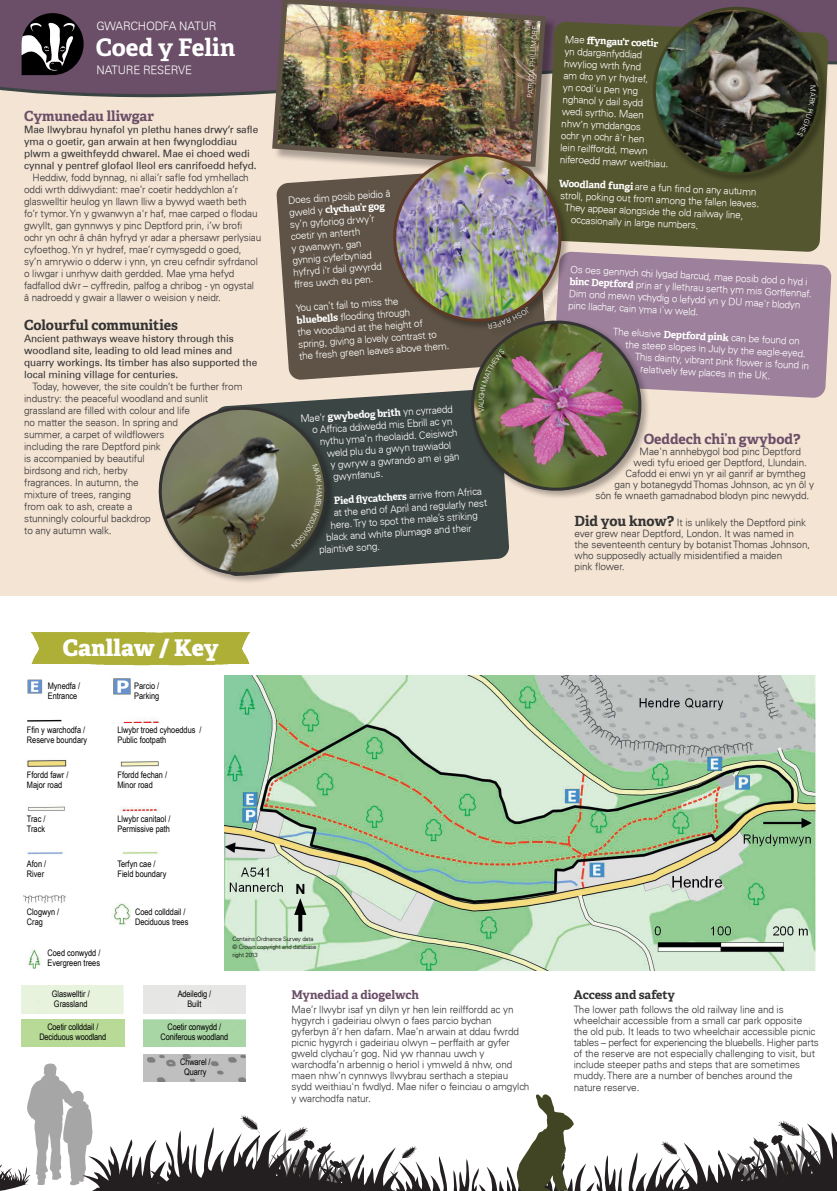
<style>
.page{position:relative;width:837px;height:1191px;background:#fff}
.page>*{position:absolute;margin:0;border:0;box-sizing:border-box;transform-origin:0 0}
.t1{font:700 24.2px "Adelle";letter-spacing:-.005em;color:#fff}
.t2{font:800 23px "Adelle";letter-spacing:-.005em;color:#fff}
.t3{font:700 14px "Adelle";letter-spacing:-.005em;color:#6b4e67}
.t4{font:700 14px "Adelle";color:#333}
.t5{font:700 14px "Arial";color:#000}
.t6{font:700 12px "Adelle";letter-spacing:-.005em;color:#6b4e67}
.t7{font:700 12px "Adelle";letter-spacing:-.005em;color:#333}
.t8{font:300 11.5px "Univers";letter-spacing:-.02em;color:#fff}
.t9{font:300 10px/12px "Univers";letter-spacing:-.01em;color:#333}
.t10{font:300 10px/12px "Univers";color:#fff}
.t11{font:10px/12px "Univers";letter-spacing:-.01em;color:#333}
.t12{font:700 10px "Adelle";color:#fff}
.t13{font:9px/10px "Arial Narrow";color:#000;text-align:center}
.t14{font:300 7px "Univers";color:#fff}
.t15{font:300 6px/8px "Univers";letter-spacing:-.02em;color:#000}
.s1{font-family:"Univers";font-weight:300}
.s2{font-family:"Adelle";font-weight:700}
.s3{font-family:"Adelle";font-weight:700;font-size:14px}
</style>
<div class="page">
<img style="left:0;top:0;width:836px;height:1191px">
<p class="t8" style="left:96px;top:19px;width:121px">GWARCHODFA NATUR</p>
<h1 class="t1" style="left:96px;top:32px;width:141px">Coed y Felin</h1>
<p class="t8" style="left:96px;top:63px;width:97px">NATURE RESERVE</p>
<h3 class="t3" style="left:24px;top:107px;width:131px">Cymunedau lliwgar</h3>
<p class="t11" style="left:24px;top:123px;width:235px">Mae llwybrau hynafol yn plethu hanes drwy’r safle yma o goetir, gan arwain at hen fwyngloddiau plwm a gweithfeydd chwarel. Mae ei choed wedi cynnal y pentref glofaol lleol ers canrifoedd hefyd.</p>
<p class="t9" style="left:24px;top:171px;width:238px;text-indent:8px">Heddiw, fodd bynnag, ni allai’r safle fod ymhellach oddi wrth ddiwydiant: mae’r coetir heddychlon a’r glaswelltir heulog yn llawn lliw a bywyd waeth beth fo’r tymor. Yn y gwanwyn a'r haf, mae carped o flodau gwyllt, gan gynnwys y pinc Deptford prin, i’w brofi ochr yn ochr â chân hyfryd yr adar a phersawr perlysiau cyfoethog. Yn yr hydref, mae’r cymysgedd o goed, sy’n amrywio o dderw i ynn, yn creu cefndir syfrdanol o liwgar i unrhyw daith gerdded. Mae yma hefyd fadfallod dwˆ r – cyffredin, palfog a chribog - yn ogystal â nadroedd y gwair a llawer o weision y neidr.</p>
<h3 class="t4" style="left:24px;top:316px;width:155px">Colourful communities</h3>
<p class="t11" style="left:24px;top:332px;width:234px">Ancient pathways weave history through this woodland site, leading to old lead mines and quarry workings. Its timber has also supported the local mining village for centuries.</p>
<p class="t9" style="left:24px;top:380px;width:220px;text-indent:8px">Today, however, the site couldn’t be further from industry: the peaceful woodland and sunlit grassland are filled with colour and life<br>no matter the season. In spring and<br>summer, a carpet of wildflowers<br>including the rare Deptford pink<br>is accompanied by beautiful<br>birdsong and rich, herby<br>fragrances. In autumn, the<br>mixture of trees, ranging<br>from oak to ash, create a<br>stunningly colourful backdrop<br>to any autumn walk.</p>
<p class="t10" style="left:288px;top:194px;width:104px;rotate:-4deg">Does dim posib peidio â</p>
<p class="t12" style="left:288px;top:206px;width:97px;rotate:-4deg"><span class="s1">gweld y</span> clychau’r gog</p>
<p class="t10" style="left:289px;top:218px;width:90px;rotate:-4deg">sy’n gyforiog drwy’r coetir yn anterth<br>y gwanwyn, gan gynnig cyferbyniad hyfryd i’r dail gwyrdd ffres uwch eu pen.</p>
<p class="t10" style="left:295px;top:302px;width:152px;rotate:-4deg">You can’t fail to miss the<br><span class="s2">bluebells</span> flooding through<br>the woodland at the height of spring, giving a lovely contrast to the fresh green leaves above them.</p>
<p class="t10" style="left:300px;top:413px;width:154px;rotate:-4deg">Mae’r <span class="s2">gwybedog brith</span> yn cyrraedd</p>
<p class="t10" style="left:312px;top:424px;width:142px;rotate:-4deg">o Affrica ddiwedd mis Ebrill ac yn</p>
<p class="t10" style="left:319px;top:436px;width:139px;rotate:-4deg">nythu yma’n rheolaidd. Ceisiwch</p>
<p class="t10" style="left:326px;top:447px;width:126px;rotate:-4deg">weld plu du a gwyn trawiadol</p>
<p class="t10" style="left:330px;top:459px;width:131px;rotate:-4deg">y gwryw a gwrando am ei gân</p>
<p class="t10" style="left:333px;top:471px;width:51px;rotate:-4deg">gwynfanus.</p>
<p class="t10" style="left:333px;top:495px;width:150px;rotate:-4deg"><span class="s2">Pied fl ycatchers</span> arrive from Africa</p>
<p class="t10" style="left:333px;top:507px;width:155px;rotate:-4deg">at the end of April and regularly nest</p>
<p class="t10" style="left:330px;top:519px;width:149px;rotate:-4deg">here. Try to spot the male’s striking</p>
<p class="t10" style="left:326px;top:531px;width:147px;rotate:-4deg">black and white plumage and their</p>
<p class="t10" style="left:318px;top:544px;width:63px;rotate:-4deg">plaintive song.</p>
<p class="t14" style="left:525px;top:98px;width:74px;rotate:-86deg">PATRICIA PHILLIMORE</p>
<p class="t12" style="left:565px;top:32px;width:95px;rotate:3deg"><span class="s1">Mae</span> ff yngau'r coetir</p>
<p class="t10" style="left:564px;top:45px;width:111px;rotate:3deg">yn ddarganfyddiad hwyliog wrth fynd<br>am dro yn yr hydref,<br>yn codi’u pen yng nghanol y dail sydd<br>wedi syrthio. Maen nhw’n ymddangos<br>ochr yn ochr â'r hen<br>lein reilffordd, mewn niferoedd mawr weithiau.</p>
<p class="t10" style="left:559px;top:176px;width:199px;rotate:3deg"><span class="s2">Woodland fungi</span> are a fun find on any autumn</p>
<p class="t10" style="left:560px;top:188px;width:200px;rotate:3deg">stroll, poking out from among the fallen leaves.</p>
<p class="t10" style="left:565px;top:201px;width:180px;rotate:3deg">They appear alongside the old railway line,</p>
<p class="t10" style="left:571px;top:213px;width:129px;rotate:3deg">occasionally in large numbers.</p>
<p class="t10" style="left:570px;top:263px;width:244px;rotate:3deg">Os oes gennych chi lygad barcud, mae posib dod o hyd i <span class="s2">binc Deptford</span> prin ar y llethrau serth ym mis Gorffennaf.<br>Dim ond mewn ychydig o lefydd yn y DU mae'r blodyn pinc llachar, cain yma i'w weld.</p>
<p class="t10" style="left:613px;top:325px;width:188px;rotate:3deg">The elusive <span class="s2">Deptford pink</span> can be found on</p>
<p class="t10" style="left:625px;top:338px;width:182px;rotate:3deg">the steep slopes in July by the eagle-eyed.</p>
<p class="t10" style="left:635px;top:351px;width:176px;rotate:3deg">This dainty, vibrant pink flower is found in</p>
<p class="t10" style="left:640px;top:363px;width:132px;rotate:3deg">relatively few places in the UK.</p>
<h3 class="t3" style="left:643px;top:429px;width:158px">Oeddech chi’n gwybod?</h3>
<p class="t9" style="left:639px;top:445px;width:163px">Mae'n annhebygol bod pinc Deptford</p>
<p class="t9" style="left:633px;top:456px;width:175px">wedi tyfu erioed ger Deptford, Llundain.</p>
<p class="t9" style="left:625px;top:467px;width:181px">Cafodd ei enwi yn yr ail ganrif ar bymtheg</p>
<p class="t9" style="left:614px;top:478px;width:201px">gan y botanegydd Thomas Johnson, ac yn ôl y</p>
<p class="t9" style="left:595px;top:489px;width:215px">sôn fe wnaeth gamadnabod blodyn pinc newydd.</p>
<p class="t9" style="left:574px;top:517px;width:237px;line-height:11px"><span class="s3">Did you know?</span> It is unlikely the Deptford pink ever grew near Deptford, London. It was named in the seventeenth century by botanist Thomas Johnson, who supposedly actually misidentified a maiden<br>pink flower.</p>
<h2 class="t2" style="left:63px;top:632px;width:157px">Canllaw / Key</h2>
<p class="t13" style="left:48px;top:680px;width:34px">Mynedfa /</p>
<p class="t13" style="left:134px;top:680px;width:27px">Parcio /</p>
<p class="t13" style="left:48px;top:690px;width:31px">Entrance</p>
<p class="t13" style="left:134px;top:690px;width:27px">Parking</p>
<p class="t13" style="left:27px;top:724px;width:60px">Ffin y warchodfa /</p>
<p class="t13" style="left:117px;top:724px;width:86px">Llwybr troed cyhoeddus /</p>
<p class="t13" style="left:27px;top:734px;width:62px">Reserve boundary</p>
<p class="t13" style="left:117px;top:734px;width:50px">Public footpath</p>
<p class="t13" style="left:27px;top:769px;width:43px">Ffordd fawr /</p>
<p class="t13" style="left:117px;top:769px;width:51px">Ffordd fechan /</p>
<p class="t13" style="left:27px;top:779px;width:37px">Major road</p>
<p class="t13" style="left:117px;top:779px;width:37px">Minor road</p>
<p class="t13" style="left:27px;top:814px;width:20px">Trac /</p>
<p class="t13" style="left:117px;top:814px;width:54px">Llwybr canitaol /</p>
<p class="t13" style="left:27px;top:824px;width:20px">Track</p>
<p class="t13" style="left:117px;top:824px;width:54px">Permissive path</p>
<p class="t13" style="left:27px;top:858px;width:21px">Afon /</p>
<p class="t13" style="left:117px;top:858px;width:40px">Terfyn cae /</p>
<p class="t13" style="left:27px;top:868px;width:19px">River</p>
<p class="t13" style="left:117px;top:868px;width:50px">Field boundary</p>
<p class="t13" style="left:27px;top:906px;width:34px">Clogwyn /</p>
<p class="t13" style="left:135px;top:906px;width:52px">Coed collddail /</p>
<p class="t13" style="left:27px;top:916px;width:17px">Crag</p>
<p class="t13" style="left:135px;top:916px;width:55px">Deciduous trees</p>
<p class="t13" style="left:47px;top:947px;width:54px;text-align:left">Coed conwydd /<br>Evergreen trees</p>
<h3 class="t5" style="left:295px;top:879px;width:12px">N</h3>
<p class="t15" style="left:232px;top:934px;width:85px">Contains Ordnance Survey data © Crown copyright and database right 2013</p>
<p class="t13" style="left:52px;top:988px;width:40px;text-align:left">Glaswelltir /<br>Grassland</p>
<p class="t13" style="left:39px;top:1021px;width:68px">Coetir collddail /<br>Deciduous woodland</p>
<p class="t13" style="left:178px;top:988px;width:35px">Adeiledig /<br>Built</p>
<p class="t13" style="left:160px;top:1021px;width:69px">Coetir conwydd /<br>Coniferous woodland</p>
<p class="t13" style="left:180px;top:1056px;width:32px">Chwarel /<br>Quarry</p>
<p class="t6" style="left:291px;top:987px;width:129px">Mynediad a diogelwch</p>
<p class="t9" style="left:291px;top:1004px;width:239px;line-height:11px">Mae’r llwybr isaf yn dilyn yr hen lein reilffordd ac yn hygyrch i gadeiriau olwyn o faes parcio bychan gyferbyn â’r hen dafarn. Mae’n arwain at ddau fwrdd picnic hygyrch i gadeiriau olwyn – perffaith ar gyfer gweld clychau’r gog. Nid yw rhannau uwch y warchodfa’n arbennig o heriol i ymweld â nhw, ond maen nhw’n cynnwys llwybrau serthach a stepiau sydd weithiau'n fwdlyd. Mae nifer o feinciau o amgylch</p>
<p class="t9" style="left:291px;top:1092px;width:81px">y warchodfa natur.</p>
<p class="t7" style="left:573px;top:987px;width:103px">Access and safety</p>
<p class="t9" style="left:573px;top:1004px;width:247px;line-height:11px">The lower path follows the old railway line and is wheelchair accessible from a small car park opposite the old pub. It leads to two wheelchair accessible picnic tables – perfect for experiencing the bluebells. Higher parts of the reserve are not especially challenging to visit, but include steeper paths and steps that are sometimes muddy. There are a number of benches around the</p>
<p class="t9" style="left:573px;top:1081px;width:67px">nature reserve.</p>
</div>
